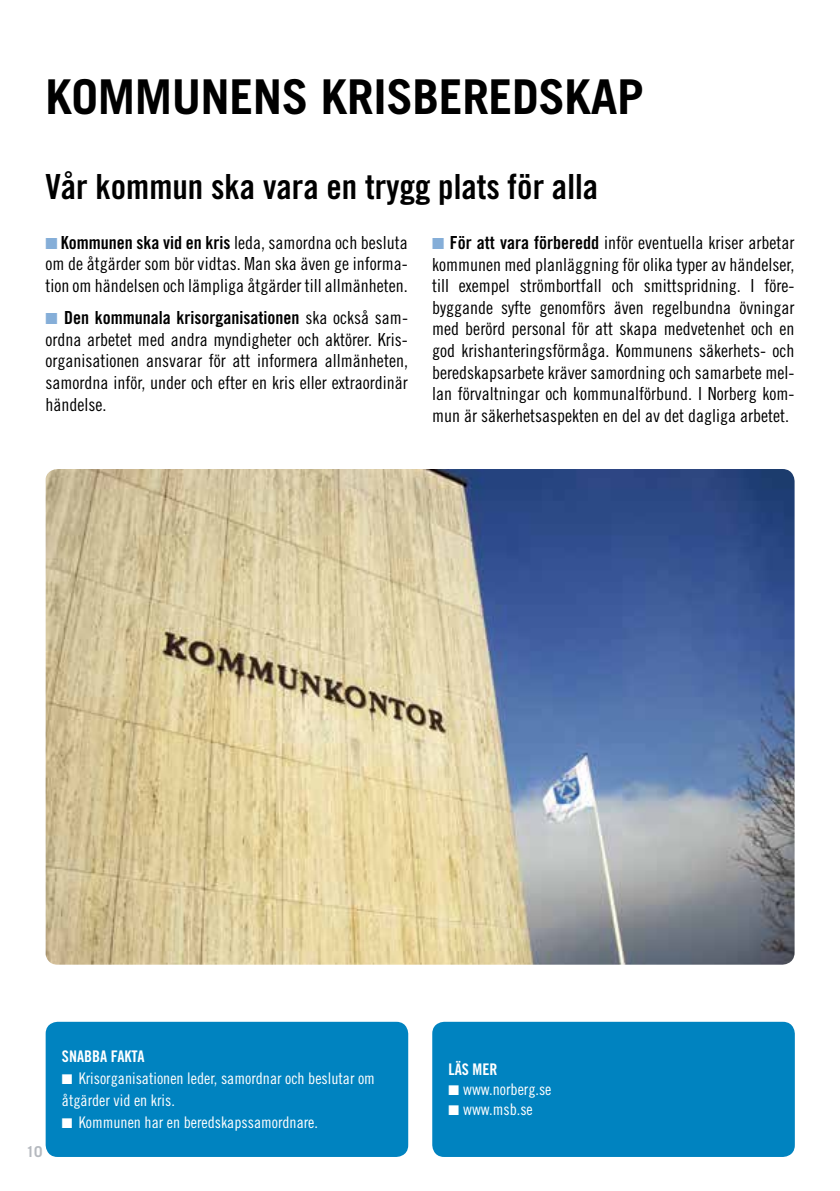
<style>
.page{position:relative;width:840px;height:1191px;background:#fff}
.page>*{position:absolute;margin:0;border:0;box-sizing:border-box;transform-origin:0 0}
.t1{font:700 48px "Trade Gothic LT Std";letter-spacing:-.01em;color:#000}
.t2{font:34.6px "Trade Gothic LT Std Bd Cn 20";color:#000}
.t3{font:18px/21.6px "Trade Gothic LT Std Cn 18";color:#000;text-align:justify}
.t4{font:18px "Trade Gothic LT Std Bd Cn 20";color:#000}
.t5{font:16px/22px "Trade Gothic LT Std Cn 18";color:#fff}
.t6{font:16px "Trade Gothic LT Std Bd Cn 20";color:#fff}
.t7{font:700 15px "Trade Gothic LT Std";color:#b5b9bf}
.s1{color:#85aed8}
.s2{font-family:"Trade Gothic LT Std Bd Cn 20"}
.s3{font-family:"Trade Gothic LT Std Cn 18"}
</style>
<div class="page">
<div style="left:46px;top:1021px;width:362px;height:136px;background:#0083c0;border-radius:12px"></div>
<div style="left:432px;top:1021px;width:362px;height:136px;background:#0083c0;border-radius:12px"></div>
<img style="left:46px;top:469px;width:748px;height:495px">
<h1 class="t1" style="left:45px;top:67px;width:599px">KOMMUNENS KRISBEREDSKAP</h1>
<h2 class="t2" style="left:45px;top:165px;width:554px">Vår kommun ska vara en trygg plats för alla</h2>
<p class="t3" style="left:45px;top:231px;width:364px"><span class="s1">■</span> <span class="s2">Kommunen ska vid en kris</span> leda, samordna och besluta om de åtgärder som bör vidtas. Man ska även ge informa&shy;tion om händelsen och lämpliga åtgärder till allmänheten.</p>
<p class="t4" style="left:45px;top:307px;width:364px"><span class="s1">■</span> Den kommunala krisorganisationen <span class="s3">ska också sam-</span></p>
<p class="t3" style="left:45px;top:328px;width:364px">ordna arbetet med andra myndigheter och aktörer. Kris&shy;organisationen ansvarar för att informera allmänheten, samordna inför, under och efter en kris eller extraordinär händelse.</p>
<p class="t3" style="left:432px;top:231px;width:364px"><span class="s1">■</span> <span class="s2">För att vara förberedd</span> inför eventuella kriser arbetar kommunen med planläggning för olika typer av händelser, till exempel strömbortfall och smittspridning. I före&shy;byggande syfte genomförs även regelbundna övningar med berörd personal för att skapa medvetenhet och en god krishanteringsförmåga. Kommunens säkerhets- och beredskapsarbete kräver samordning och samarbete mel&shy;lan förvaltningar och kommunalförbund. I Norberg kom&shy;mun är säkerhetsaspekten en del av det dagliga arbetet.</p>
<p class="t7" style="left:26px;top:1142px;width:18px">10</p>
<p class="t6" style="left:62px;top:1046px;width:84px">SNABBA FAKTA</p>
<p class="t5" style="left:62px;top:1067px;width:314px">■ Krisorganisationen leder, samordnar och beslutar om åtgärder vid en kris.</p>
<p class="t5" style="left:62px;top:1111px;width:257px">■ Kommunen har en beredskapssamordnare.</p>
<p class="t6" style="left:448px;top:1059px;width:50px">LÄS MER</p>
<p class="t5" style="left:448px;top:1078px;width:104px">■ www.norberg.se</p>
<p class="t5" style="left:448px;top:1098px;width:86px">■ www.msb.se</p>
</div>
